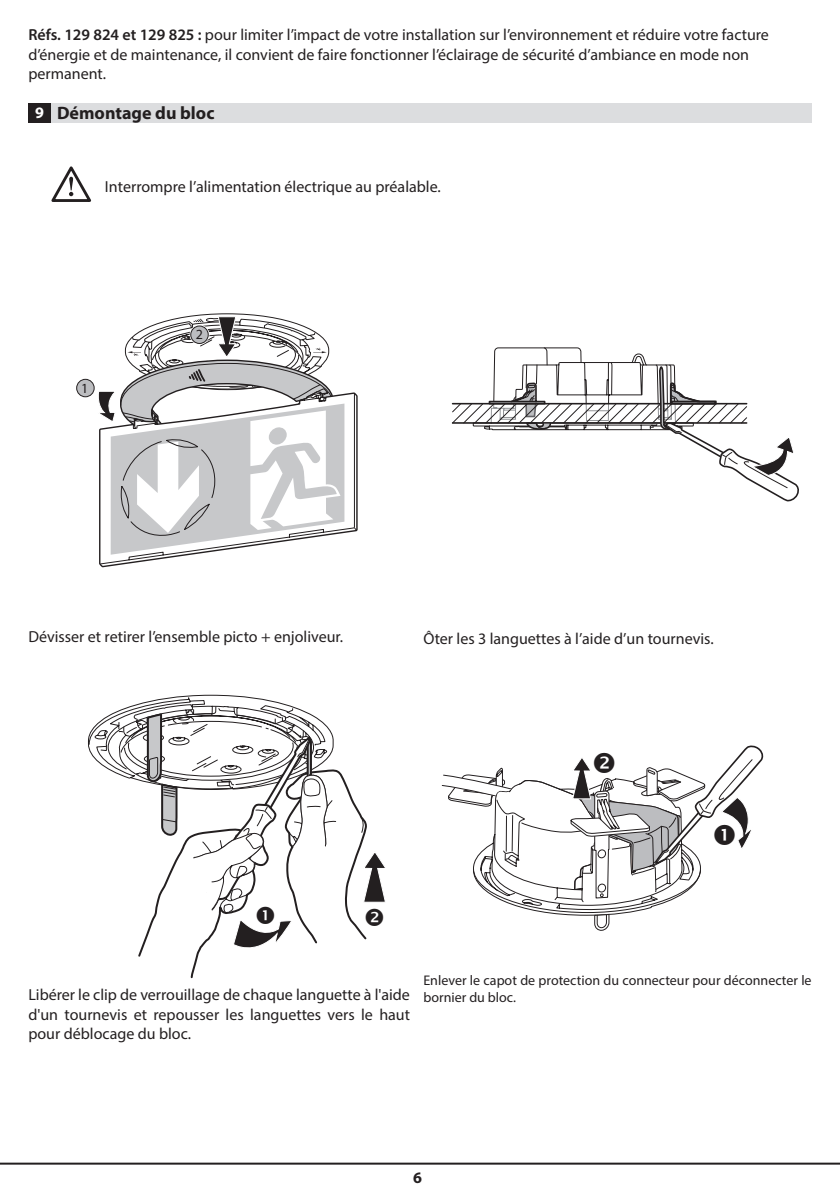
<style>
.page{position:relative;width:840px;height:1191px;background:#fff}
.page>*{position:absolute;margin:0;border:0;box-sizing:border-box;transform-origin:0 0}
.t1{font:700 18px "Myriad Pro";color:#231f20}
.t2{font:16px/19.2px "Myriad Pro";color:#231f20}
.t3{font:700 16px "Myriad Pro";color:#231f20}
.t4{font:700 16px "Myriad Pro";color:#fff}
.t5{font:14px/16.8px "Myriad Pro";color:#231f20}
.s1{font-weight:600}
</style>
<div class="page">
<hr style="left:0;top:1162px;width:839px;height:2px;background:#231f20">
<div style="left:28px;top:103px;width:29px;height:20px;background:#231f20"></div>
<div style="left:51px;top:103px;width:760px;height:20px;background:#dcdddf"></div>
<svg style="left:100px;top:554px;width:96px;height:10px"></svg>
<svg style="left:98px;top:313px;width:259px;height:241px"></svg>
<svg style="left:451px;top:347px;width:347px;height:154px"></svg>
<svg style="left:75px;top:378px;width:20px;height:20px"></svg>
<div style="left:77px;top:379px;width:17px;height:18px;background:#bcbdc0;border-radius:50%"></div>
<div style="left:76px;top:379px;width:19px;height:18px;border:1px solid #231f20;border-radius:50%"></div>
<svg style="left:189px;top:325px;width:20px;height:20px"></svg>
<div style="left:191px;top:326px;width:17px;height:17px;background:#bcbdc0;border-radius:50%"></div>
<div style="left:190px;top:325px;width:19px;height:19px;border:1px solid #231f20;border-radius:50%"></div>
<svg style="left:51px;top:166px;width:40px;height:36px"></svg>
<svg style="left:88px;top:694px;width:297px;height:284px"></svg>
<svg style="left:441px;top:745px;width:321px;height:186px"></svg>
<p class="t2" style="left:28px;top:25px;width:741px"><span class="s1">Réfs. 129 824 et 129 825 :</span> pour limiter l’impact de votre installation sur l’environnement et réduire votre facture d’énergie et de maintenance, il convient de faire fonctionner l’éclairage de sécurité d’ambiance en mode non permanent.</p>
<p class="t4" style="left:35px;top:102px;width:10px">9</p>
<p class="t1" style="left:57px;top:102px;width:159px">Démontage du bloc</p>
<p class="t2" style="left:105px;top:177px;width:337px">Interrompre l’alimentation électrique au préalable.</p>
<p class="t5" style="left:81px;top:380px;width:9px">1</p>
<p class="t5" style="left:196px;top:326px;width:9px">2</p>
<p class="t2" style="left:28px;top:626px;width:316px">Dévisser et retirer l’ensemble picto + enjoliveur.</p>
<p class="t2" style="left:423px;top:628px;width:291px">Ôter les 3 languettes à l’aide d’un tournevis.</p>
<p class="t2" style="left:28px;top:985px;width:383px;text-align:justify">Libérer le clip de verrouillage de chaque languette à l'aide d'un tournevis et repousser les languettes vers le haut pour déblocage du bloc.</p>
<p class="t5" style="left:423px;top:971px;width:389px">Enlever le capot de protection du connecteur pour déconnecter le bornier du bloc.</p>
<p class="t3" style="left:413px;top:1166px;width:10px">6</p>
</div>
